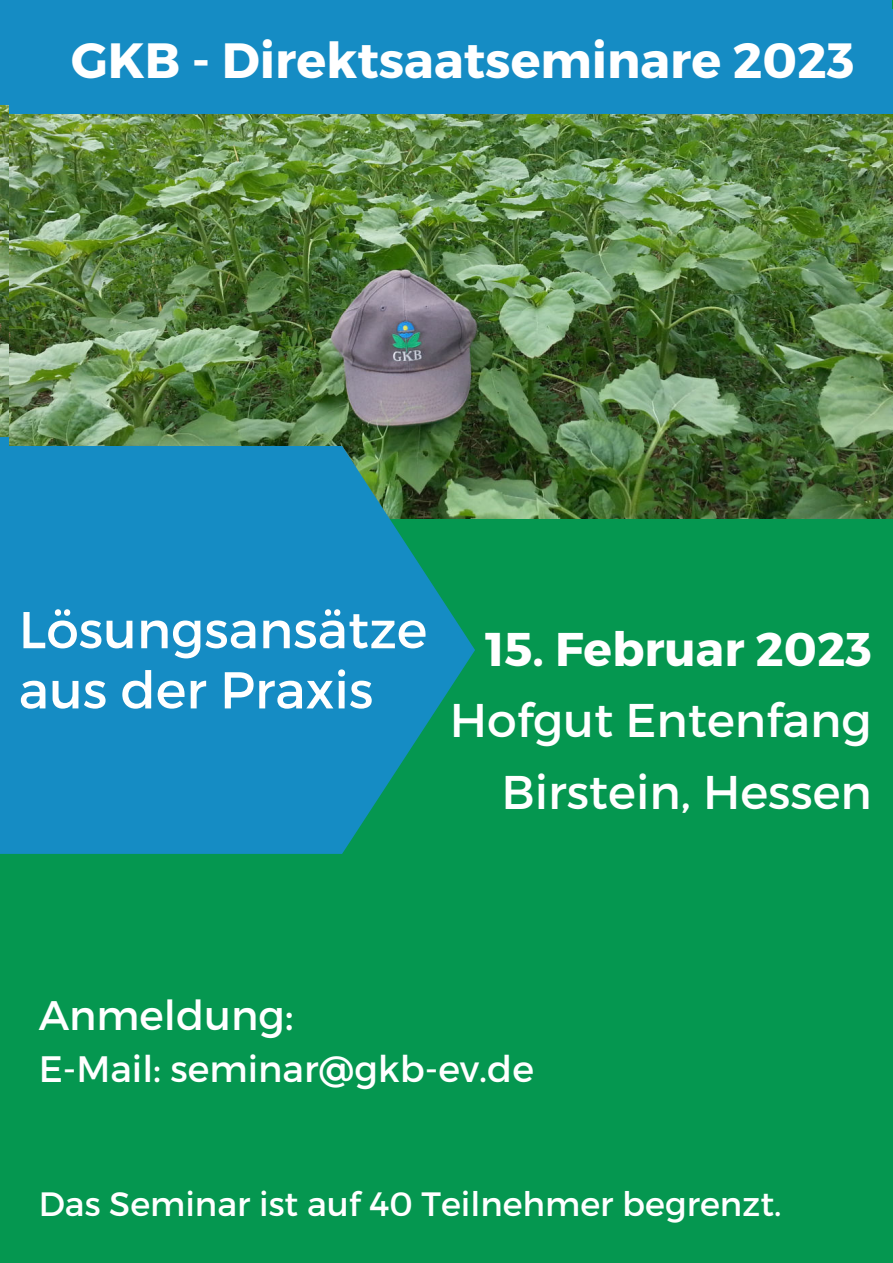
<style>
.page{position:relative;width:893px;height:1263px;background:#059750}
.page>*{position:absolute;margin:0;border:0;box-sizing:border-box;transform-origin:0 0}
.t1{font:51.75px/45.5px "Montserrat";color:#fff}
.t2{font:700 49.5px "Montserrat";color:#fff}
.t3{font:47.25px/71.5px "Montserrat";color:#fff;text-align:right}
.t4{font:700 47.25px "Montserrat";color:#fff}
.t5{font:41.25px "Montserrat";color:#fff}
.t6{font:36.75px "Montserrat";color:#fff}
.t7{font:33.75px "Montserrat";color:#fff}
</style>
<div class="page">
<div style="left:0;top:0;width:892px;height:105px;background:#158cc4"></div>
<img style="left:9px;top:114px;width:884px;height:405px">
<svg style="left:0;top:446px;width:475px;height:408px;fill:#158cc4"></svg>
<div style="left:9px;top:9px;width:884px;height:105px;background:#158cc4"></div>
<p class="t2" style="left:62px;top:20px;width:785px">GKB - Direktsaatseminare 2023</p>
<p class="t2" style="left:71px;top:29px;width:785px">GKB - Direktsaatseminare 2023</p>
<p class="t1" style="left:10px;top:598px;width:410px">Lösungsansätze aus der Praxis</p>
<p class="t1" style="left:19px;top:599px;width:410px;line-height:60.2px">Lösungsansätze aus der Praxis</p>
<p class="t4" style="left:485px;top:619px;width:388px">15. Februar 2023</p>
<p class="t3" style="left:450px;top:684px;width:423px">Hofgut Entenfang<br>Birstein, Hessen</p>
<p class="t5" style="left:39px;top:990px;width:256px">Anmeldung:</p>
<p class="t6" style="left:39px;top:1046px;width:496px">E-Mail: seminar@gkb-ev.de</p>
<p class="t7" style="left:39px;top:1183px;width:744px">Das Seminar ist auf 40 Teilnehmer begrenzt.</p>
</div>
